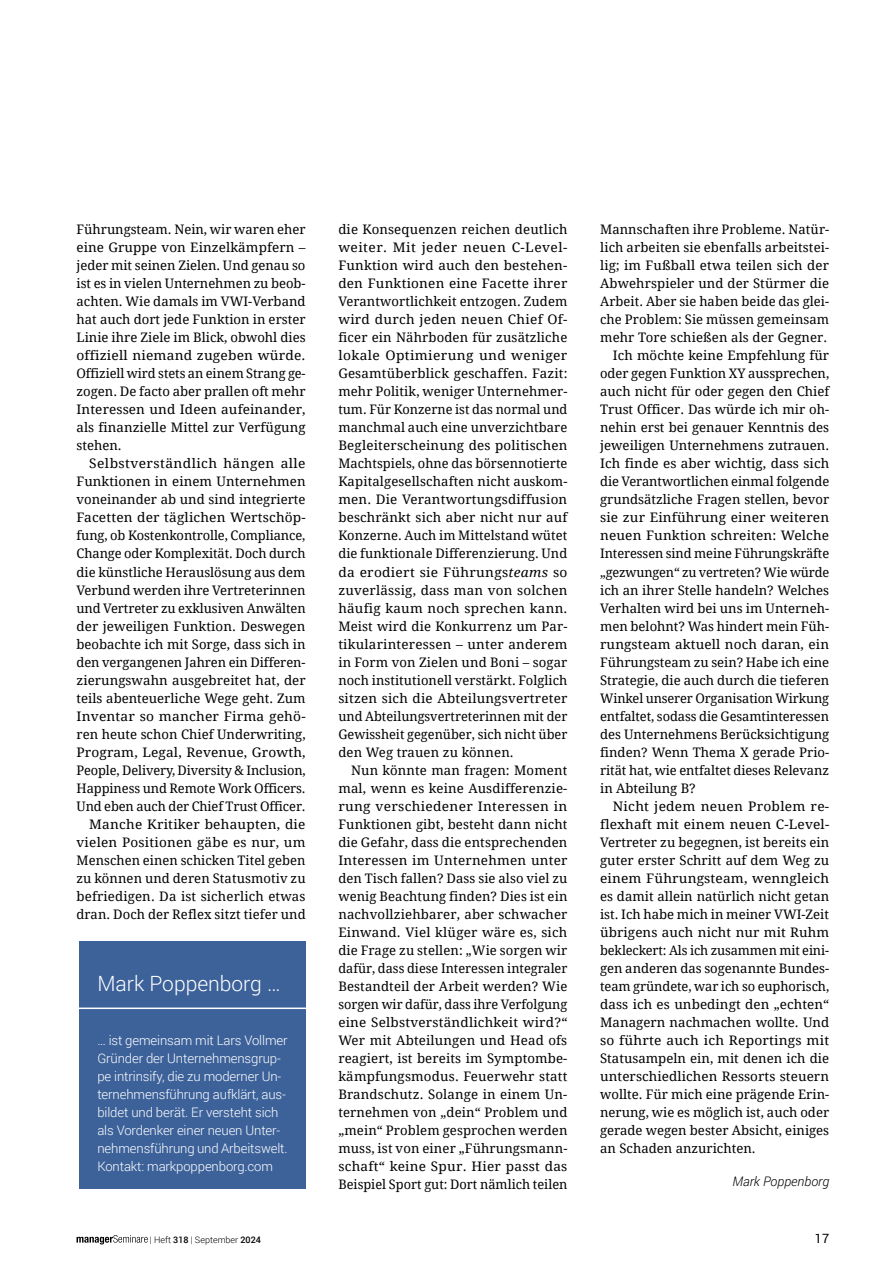
<style>
.page{position:relative;width:893px;height:1263px;background:#fff}
.page>*{position:absolute;margin:0;border:0;box-sizing:border-box;transform-origin:0 0}
.Standard_Titel{font:300 21px "Roboto";color:#fff}
.t1{font:13.2px/18px "Droid Serif";color:#000;text-align:justify}
.t2{font:13.2px/18px "Droid Serif";color:#000;text-align:justify;scale:1.05 1}
.Standard_Paragraph{font:300 13.2px/18px "Roboto";letter-spacing:-.01em;color:#fff}
.t3{font:13.2px/18px "Droid Serif";color:#000;text-align:justify;scale:1.04 1}
.Autor{font:italic 300 13.2px "Roboto";color:#000}
.t4{font:12.75px "Roboto";color:#000}
.t5{font:300 9px "Roboto";color:#000}
.s1{font-style:italic}
.s2{font-weight:500}
</style>
<div class="page">
<svg style="left:77px;top:1235px;width:71px;height:9px"></svg>
<div style="left:79px;top:941px;width:227px;height:247px;background:#3d629a"></div>
<hr style="left:65px;top:1007px;width:255px;height:2px;background:#fff">
<p class="t1" style="left:77px;top:221px;width:231px">Führungsteam. Nein, wir waren eher eine Gruppe von Einzelkämpfern – jeder mit seinen Zielen. Und genau so ist es in vielen Unternehmen zu beob&shy;achten. Wie damals im VWI-Verband hat auch dort jede Funktion in erster Linie ihre Ziele im Blick, obwohl dies offiziell niemand zugeben würde.<br>Offiziell wird stets an einem Strang ge&shy;zogen. De facto aber prallen oft mehr Interessen und Ideen aufeinander, als finanzielle Mittel zur Verfügung stehen.</p>
<p class="t2" style="left:77px;top:455px;width:220px;text-indent:13px">Selbstverständlich hängen alle Funktionen in einem Unternehmen voneinander ab und sind integrierte Facetten der täglichen Wertschöp&shy;fung, ob Kostenkontrolle, Compliance, Change oder Komplexität. Doch durch die künstliche Herauslösung aus dem Verbund werden ihre Vertreterinnen und Vertreter zu exklusiven Anwälten der jeweiligen Funktion. Deswegen beobachte ich mit Sorge, dass sich in den vergangenen Jahren ein Differen&shy;zierungswahn ausgebreitet hat, der teils abenteuerliche Wege geht. Zum Inventar so mancher Firma gehö&shy;ren heute schon Chief Underwriting, Program, Legal, Revenue, Growth, People, Delivery, Diversity &amp; Inclusion, Happiness und Remote Work Officers.<br>Und eben auch der Chief Trust Officer.</p>
<p class="t3" style="left:77px;top:815px;width:222px;text-indent:13px">Manche Kritiker behaupten, die vielen Positionen gäbe es nur, um Menschen einen schicken Titel geben zu können und deren Statusmotiv zu befriedigen. Da ist sicherlich etwas dran. Doch der Reflex sitzt tiefer und</p>
<p class="Standard_Titel" style="left:97px;top:968px;width:185px">Mark Poppenborg …</p>
<p class="Standard_Paragraph" style="left:97px;top:1030px;width:192px">… ist gemeinsam mit Lars Vollmer Gründer der Unternehmensgrup&shy;pe intrinsify, die zu moderner Un&shy;ternehmensführung aufklärt, aus&shy;bildet und berät. Er versteht sich als Vordenker einer neuen Unter&shy;nehmensführung und Arbeitswelt.<br>Kontakt: markpoppenborg.com</p>
<p class="t1" style="left:338px;top:221px;width:231px">die Konsequenzen reichen deutlich weiter. Mit jeder neuen C-Level-Funktion wird auch den bestehen&shy;den Funktionen eine Facette ihrer Verantwortlichkeit entzogen. Zudem wird durch jeden neuen Chief Of&shy;ficer ein Nährboden für zusätzliche lokale Optimierung und weniger Gesamtüberblick geschaffen. Fazit: mehr Politik, weniger Unternehmer&shy;tum. Für Konzerne ist das normal und manchmal auch eine unverzichtbare Begleiterscheinung des politischen Machtspiels, ohne das börsennotierte Kapitalgesellschaften nicht auskom&shy;men. Die Verantwortungsdiffusion beschränkt sich aber nicht nur auf Konzerne. Auch im Mittelstand wütet die funktionale Differenzierung. Und da erodiert sie Führungs<span class="s1">teams</span> so zuverlässig, dass man von solchen häufig kaum noch sprechen kann.<br>Meist wird die Konkurrenz um Par&shy;tikularinteressen – unter anderem in Form von Zielen und Boni – sogar noch institutionell verstärkt. Folglich sitzen sich die Abteilungsvertreter und Abteilungsvertreterinnen mit der Gewissheit gegenüber, sich nicht über den Weg trauen zu können.</p>
<p class="t1" style="left:338px;top:761px;width:231px;text-indent:13px">Nun könnte man fragen: Moment mal, wenn es keine Ausdifferenzie&shy;rung verschiedener Interessen in Funktionen gibt, besteht dann nicht die Gefahr, dass die entsprechenden Interessen im Unternehmen unter den Tisch fallen? Dass sie also viel zu wenig Beachtung finden? Dies ist ein nachvollziehbarer, aber schwacher Einwand. Viel klüger wäre es, sich die Frage zu stellen: „Wie sorgen wir dafür, dass diese Interessen integraler Bestandteil der Arbeit werden? Wie sorgen wir dafür, dass ihre Verfolgung eine Selbstverständlichkeit wird?“ Wer mit Abteilungen und Head ofs reagiert, ist bereits im Symptombe&shy;kämpfungsmodus. Feuerwehr statt Brandschutz. Solange in einem Un&shy;ternehmen von „dein“ Problem und „mein“ Problem gesprochen werden muss, ist von einer „Führungsmann&shy;schaft“ keine Spur. Hier passt das Beispiel Sport gut: Dort nämlich teilen</p>
<p class="t1" style="left:600px;top:221px;width:231px">Mannschaften ihre Probleme. Natür&shy;lich arbeiten sie ebenfalls arbeitstei&shy;lig; im Fußball etwa teilen sich der Abwehrspieler und der Stürmer die Arbeit. Aber sie haben beide das glei&shy;che Problem: Sie müssen gemeinsam mehr Tore schießen als der Gegner.</p>
<p class="t1" style="left:600px;top:347px;width:231px;text-indent:13px">Ich möchte keine Empfehlung für oder gegen Funktion XY aussprechen, auch nicht für oder gegen den Chief Trust Officer. Das würde ich mir oh&shy;nehin erst bei genauer Kenntnis des jeweiligen Unternehmens zutrauen.<br>Ich finde es aber wichtig, dass sich die Verantwortlichen einmal folgende grundsätzliche Fragen stellen, bevor sie zur Einführung einer weiteren neuen Funktion schreiten: Welche Interessen sind meine Führungskräfte „gezwungen“ zu vertreten? Wie würde ich an ihrer Stelle handeln? Welches Verhalten wird bei uns im Unterneh&shy;men belohnt? Was hindert mein Füh&shy;rungsteam aktuell noch daran, ein Führungsteam zu sein? Habe ich eine Strategie, die auch durch die tieferen Winkel unserer Organisation Wirkung entfaltet, sodass die Gesamtinteressen des Unternehmens Berücksichtigung finden? Wenn Thema X gerade Prio&shy;rität hat, wie entfaltet dieses Relevanz in Abteilung B?</p>
<p class="t2" style="left:600px;top:797px;width:220px;text-indent:13px">Nicht jedem neuen Problem re&shy;flexhaft mit einem neuen C-Level-Vertreter zu begegnen, ist bereits ein guter erster Schritt auf dem Weg zu einem Führungsteam, wenngleich es damit allein natürlich nicht getan ist. Ich habe mich in meiner VWI-Zeit übrigens auch nicht nur mit Ruhm bekleckert: Als ich zusammen mit eini&shy;gen anderen das sogenannte Bundes&shy;team gründete, war ich so euphorisch, dass ich es unbedingt den „echten“ Managern nachmachen wollte. Und so führte auch ich Reportings mit Statusampeln ein, mit denen ich die unterschiedlichen Ressorts steuern wollte. Für mich eine prägende Erin&shy;nerung, wie es möglich ist, auch oder gerade wegen bester Absicht, einiges an Schaden anzurichten.</p>
<p class="Autor" style="left:732px;top:1172px;width:98px">Mark Poppenborg</p>
<p class="t5" style="left:150px;top:1233px;width:113px">| Heft <span class="s2">318</span> | September <span class="s2">2024</span></p>
<p class="t4" style="left:815px;top:1229px;width:16px">17</p>
</div>
